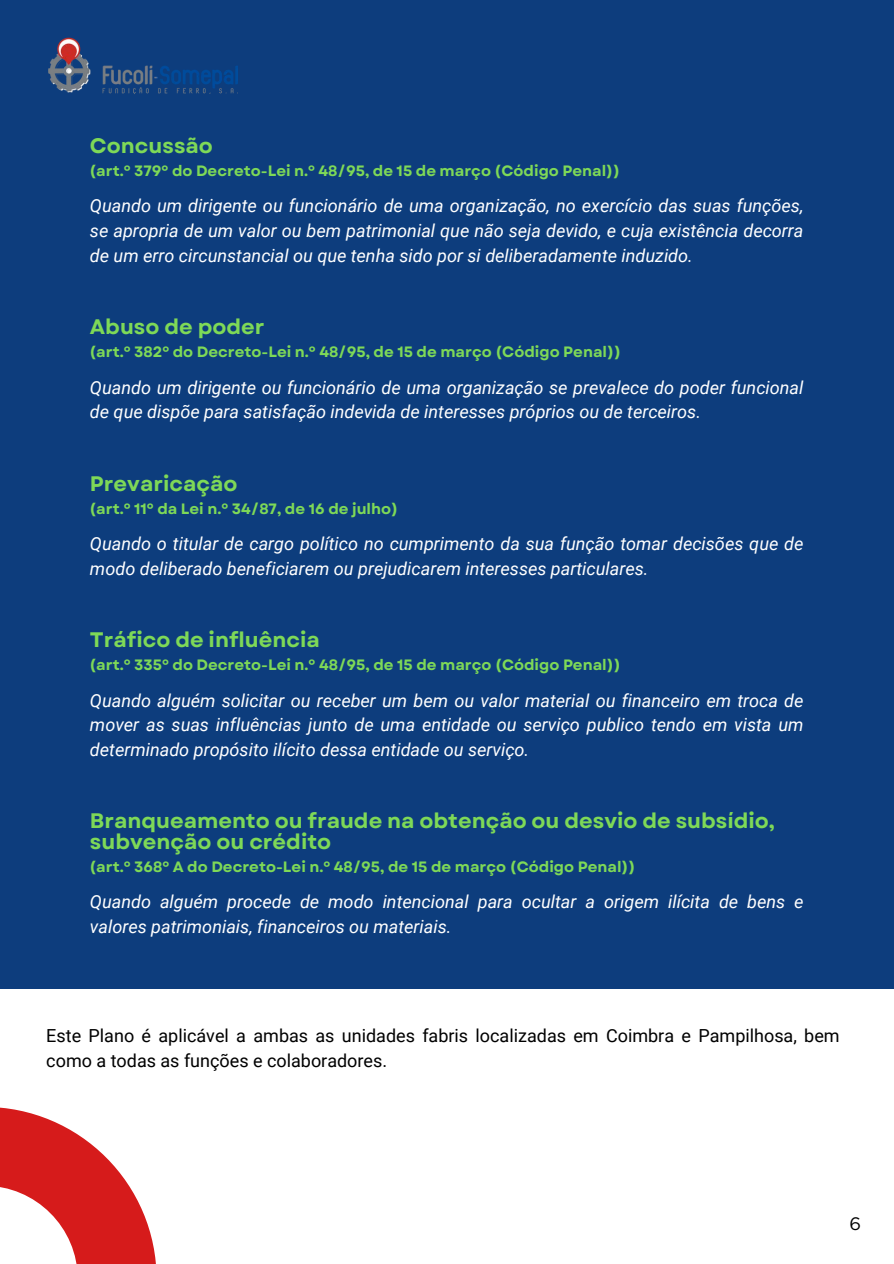
<style>
.page{position:relative;width:894px;height:1264px;background:#fff}
.page>*{position:absolute;margin:0;border:0;box-sizing:border-box;transform-origin:0 0}
.t1{font:700 21px/20.2px "Garet";color:#7ed957}
.t2{font:italic 18px/24.8px "Roboto";color:#fff}
.t3{font:18px/24.8px "Roboto";color:#000}
.t4{font:18px "Gotham";color:#000}
.t5{font:700 15px "Garet";color:#7ed957}
</style>
<div class="page">
<div style="left:0;top:0;width:893px;height:988px;background:#0d3d7d"></div>
<img style="left:48px;top:37px;width:190px;height:57px">
<svg style="left:0;top:1107px;width:156px;height:156px"></svg>
<p class="t1" style="left:90px;top:135px;width:124px">Concussão</p>
<h1 class="t5" style="left:89px;top:160px;width:532px">(art.º 379º do Decreto-Lei n.º 48/95, de 15 de março (Código Penal))</h1>
<p class="t2" style="left:90px;top:194px;width:714px;text-align:justify">Quando um dirigente ou funcionário de uma organização, no exercício das suas funções, se apropria de um valor ou bem patrimonial que não seja devido, e cuja existência decorra de um erro circunstancial ou que tenha sido por si deliberadamente induzido.</p>
<h2 class="t1" style="left:90px;top:317px;width:176px">Abuso de poder</h2>
<h1 class="t5" style="left:89px;top:341px;width:533px">(art.º 382º do Decreto-Lei n.º 48/95, de 15 de março (Código Penal))</h1>
<p class="t2" style="left:90px;top:375px;width:714px">Quando um dirigente ou funcionário de uma organização se prevalece do poder funcional de que dispõe para satisfação indevida de interesses próprios ou de terceiros.</p>
<h2 class="t1" style="left:90px;top:473px;width:149px">Prevaricação</h2>
<h1 class="t5" style="left:89px;top:497px;width:310px">(art.º 11º da Lei n.º 34/87, de 16 de julho)</h1>
<p class="t2" style="left:90px;top:531px;width:714px">Quando o titular de cargo político no cumprimento da sua função tomar decisões que de modo deliberado beneficiarem ou prejudicarem interesses particulares.</p>
<h2 class="t1" style="left:90px;top:629px;width:231px">Tráfico de influência</h2>
<h1 class="t5" style="left:89px;top:654px;width:532px">(art.º 335º do Decreto-Lei n.º 48/95, de 15 de março (Código Penal))</h1>
<p class="t2" style="left:90px;top:688px;width:714px;text-align:justify">Quando alguém solicitar ou receber um bem ou valor material ou financeiro em troca de mover as suas influências junto de uma entidade ou serviço publico tendo em vista um determinado propósito ilícito dessa entidade ou serviço.</p>
<h2 class="t1" style="left:90px;top:811px;width:686px">Branqueamento ou fraude na obtenção ou desvio de subsídio, subvenção ou crédito</h2>
<h1 class="t5" style="left:89px;top:855px;width:547px">(art.º 368º A do Decreto-Lei n.º 48/95, de 15 de março (Código Penal))</h1>
<p class="t2" style="left:90px;top:889px;width:715px">Quando alguém procede de modo intencional para ocultar a origem ilícita de bens e valores patrimoniais, financeiros ou materiais.</p>
<h2 class="t3" style="left:46px;top:1023px;width:794px">Este Plano é aplicável a ambas as unidades fabris localizadas em Coimbra e Pampilhosa, bem como a todas as funções e colaboradores.</h2>
<p class="t4" style="left:849px;top:1212px;width:13px">6</p>
</div>
